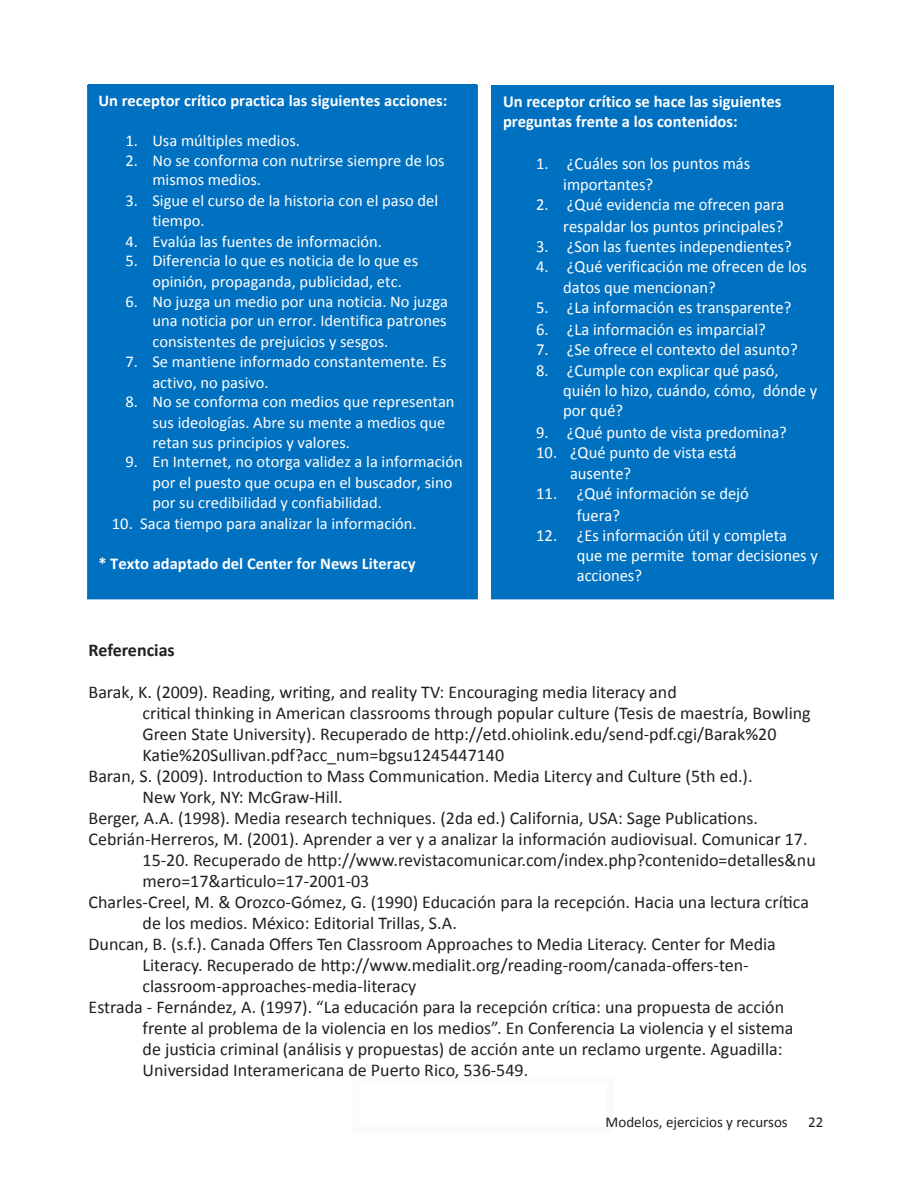
<style>
.page{position:relative;width:918px;height:1188px;background:#fff}
.page>*{position:absolute;margin:0;border:0;box-sizing:border-box;transform-origin:0 0}
.Párrafos{font:18px/21px "Calibri";color:#231f20}
.Párrafos-2{font:700 18px "Calibri";color:#231f20}
.t1{font:16.95px/21.6px "Calibri";color:#fff}
.t2{font:700 16.95px/20px "Calibri";color:#fff}
.t3{font:16.5px/21px "Calibri";color:#fff}
.t4{font:700 16.5px "Calibri";color:#fff}
.t5{font:15px "Calibri";color:#231f20}
</style>
<div class="page">
<div style="left:88px;top:85px;width:390px;height:514px;background:#0070c0"></div>
<div style="left:491px;top:85px;width:343px;height:514px;background:#0070c0"></div>
<p class="t4" style="left:98px;top:90px;width:351px">Un receptor crítico practica las siguientes acciones:</p>
<p class="t3" style="left:125px;top:130px;width:176px">1. Usa múltiples medios.</p>
<p class="t3" style="left:152px;top:151px;width:294px;line-height:19.5px;text-indent:-27px">2. No se conforma con nutrirse siempre de los mismos medios.</p>
<p class="t3" style="left:152px;top:191px;width:287px;line-height:19.5px;text-indent:-27px">3. Sigue el curso de la historia con el paso del tiempo.</p>
<p class="t3" style="left:125px;top:231px;width:258px">4. Evalúa las fuentes de información.</p>
<p class="t3" style="left:152px;top:251px;width:267px;text-indent:-27px">5. Diferencia lo que es noticia de lo que es opinión, propaganda, publicidad, etc.</p>
<p class="t3" style="left:125px;top:292px;width:324px;line-height:19.5px;text-align:right">6. No juzga un medio por una noticia. No juzga una noticia por un error. Identifica patrones</p>
<p class="t3" style="left:152px;top:332px;width:238px">consistentes de prejuicios y sesgos.</p>
<p class="t3" style="left:152px;top:351px;width:296px;text-indent:-27px">7. Se mantiene informado constantemente. Es activo, no pasivo.</p>
<p class="t3" style="left:152px;top:392px;width:304px;text-indent:-27px">8. No se conforma con medios que representan sus ideologías. Abre su mente a medios que</p>
<p class="t3" style="left:152px;top:432px;width:199px">retan sus principios y valores.</p>
<p class="t3" style="left:152px;top:452px;width:312px;text-indent:-27px">9. En Internet, no otorga validez a la información por el puesto que ocupa en el buscador, sino</p>
<p class="t3" style="left:152px;top:492px;width:231px">por su credibilidad y confiabilidad.</p>
<p class="t3" style="left:112px;top:513px;width:306px">10. Saca tiempo para analizar la información.</p>
<p class="t4" style="left:98px;top:553px;width:319px">* Texto adaptado del Center for News Literacy</p>
<p class="t2" style="left:503px;top:91px;width:280px">Un receptor crítico se hace las siguientes preguntas frente a los contenidos:</p>
<p class="t1" style="left:563px;top:152px;width:189px;text-indent:-27px">1. ¿Cuáles son los puntos más importantes?</p>
<p class="t1" style="left:536px;top:194px;width:250px;text-align:right">2. ¿Qué evidencia me ofrecen para respaldar los puntos principales?</p>
<p class="t1" style="left:536px;top:235px;width:257px">3. ¿Son las fuentes independientes?</p>
<p class="t1" style="left:563px;top:255px;width:245px;text-indent:-27px">4. ¿Qué verificación me ofrecen de los datos que mencionan?</p>
<p class="t1" style="left:536px;top:297px;width:257px">5. ¿La información es transparente?</p>
<p class="t1" style="left:536px;top:318px;width:231px">6. ¿La información es imparcial?</p>
<p class="t1" style="left:536px;top:338px;width:263px">7. ¿Se ofrece el contexto del asunto?</p>
<p class="t1" style="left:563px;top:361px;width:256px;line-height:20px;text-indent:-27px">8. ¿Cumple con explicar qué pasó, quién lo hizo, cuándo, cómo, dónde y por qué?</p>
<p class="t1" style="left:536px;top:422px;width:252px">9. ¿Qué punto de vista predomina?</p>
<p class="t1" style="left:570px;top:442px;width:168px;text-indent:-34px">10. ¿Qué punto de vista está ausente?</p>
<p class="t1" style="left:577px;top:483px;width:174px;text-indent:-41px">11. ¿Qué información se dejó fuera?</p>
<p class="t1" style="left:577px;top:525px;width:243px;line-height:20px;text-indent:-41px">12. ¿Es información útil y completa<br>que me permite tomar decisiones y acciones?</p>
<p class="Párrafos-2" style="left:89px;top:638px;width:88px">Referencias</p>
<p class="Párrafos" style="left:89px;top:681px;width:590px">Barak, K. (2009). Reading, writing, and reality TV: Encouraging media literacy and</p>
<p class="Párrafos" style="left:143px;top:702px;width:670px">critical thinking in American classrooms through popular culture (Tesis de maestría, Bowling<br>Green State University). Recuperado de http://etd.ohiolink.edu/send-pdf.cgi/Barak%20<br>Katie%20Sullivan.pdf?acc_num=bgsu1245447140</p>
<p class="Párrafos" style="left:89px;top:765px;width:666px">Baran, S. (2009). Introduction to Mass Communication. Media Litercy and Culture (5th ed.).</p>
<p class="Párrafos" style="left:143px;top:786px;width:202px">New York, NY: McGraw-Hill.</p>
<p class="Párrafos" style="left:89px;top:807px;width:671px">Berger, A.A. (1998). Media research techniques. (2da ed.) California, USA: Sage Publications.</p>
<p class="Párrafos" style="left:143px;top:828px;width:675px;text-indent:-54px">Cebrián-Herreros, M. (2001). Aprender a ver y a analizar la información audiovisual. Comunicar 17.<br>15-20. Recuperado de http://www.revistacomunicar.com/index.php?contenido=detalles&amp;nu mero=17&amp;articulo=17-2001-03</p>
<p class="Párrafos" style="left:143px;top:891px;width:668px;text-indent:-54px">Charles-Creel, M. &amp; Orozco-Gómez, G. (1990) Educación para la recepción. Hacia una lectura crítica de los medios. México: Editorial Trillas, S.A.</p>
<p class="Párrafos" style="left:143px;top:933px;width:635px;text-indent:-54px">Duncan, B. (s.f.). Canada Offers Ten Classroom Approaches to Media Literacy. Center for Media<br>Literacy. Recuperado de http://www.medialit.org/reading-room/canada-offers-ten&shy;classroom-approaches-media-literacy</p>
<p class="Párrafos" style="left:89px;top:996px;width:697px">Estrada - Fernández, A. (1997). “La educación para la recepción crítica: una propuesta de acción</p>
<p class="Párrafos" style="left:143px;top:1017px;width:652px">frente al problema de la violencia en los medios”. En Conferencia La violencia y el sistema de justicia criminal (análisis y propuestas) de acción ante un reclamo urgente. Aguadilla:<br>Universidad Interamericana de Puerto Rico, 536-549.</p>
<p class="t5" style="left:606px;top:1112px;width:184px">Modelos, ejercicios y recursos</p>
<p class="t5" style="left:808px;top:1112px;width:17px">22</p>
</div>
